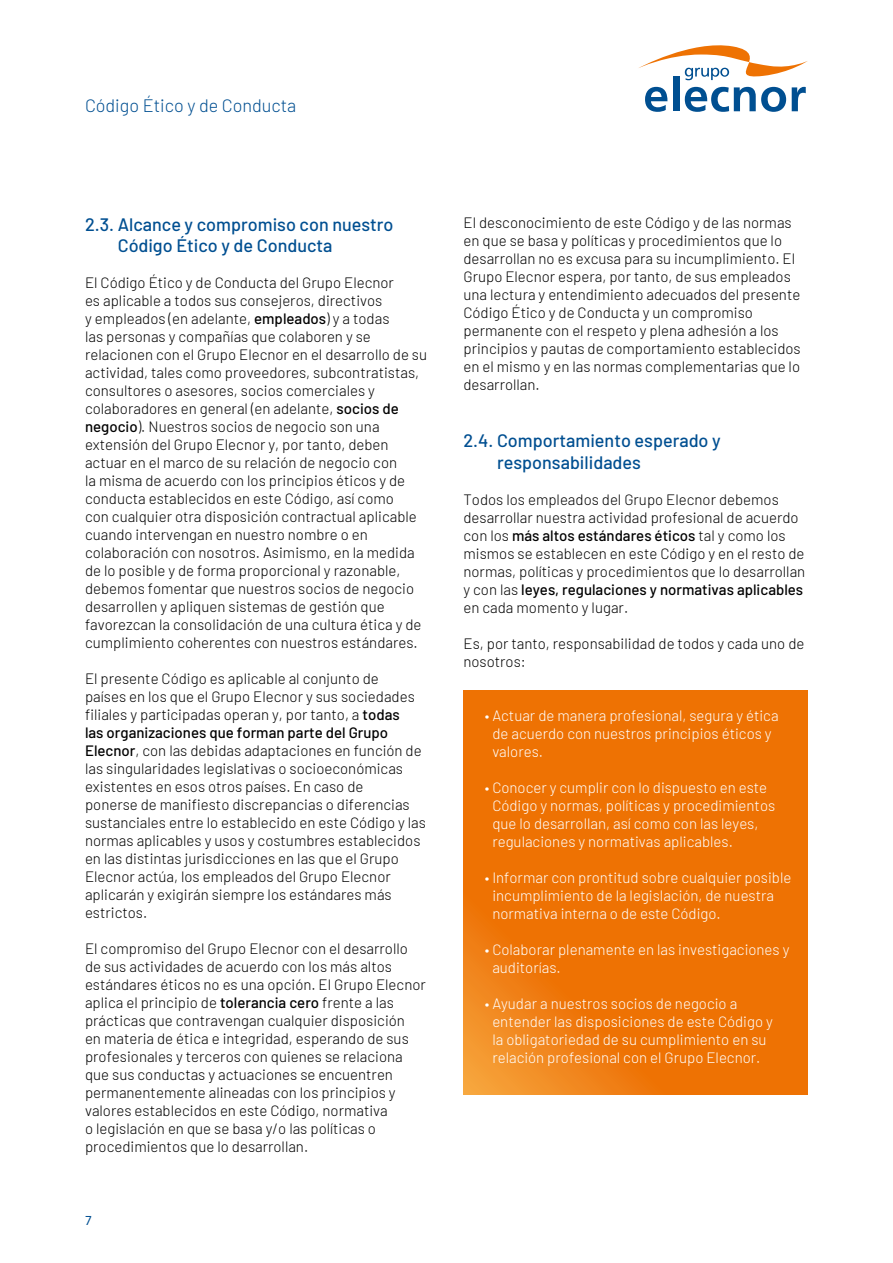
<style>
.page{position:relative;width:893px;height:1263px;background:#fff}
.page>*{position:absolute;margin:0;border:0;box-sizing:border-box;transform-origin:0 0}
.t1{font:500 18px/21.6px "Barlow";color:#004f91}
.t2{font:300 18px "Barlow";color:#004f91}
.t3{font:300 15px/18px "Barlow";color:#000}
.t4{font:300 15px/18px "Barlow";color:#fff}
.t5{font:12.75px "Avenir LT Std";color:#004f91}
.s1{font-weight:500}
</style>
<div class="page">
<svg style="left:645px;top:87px;width:22px;height:25px"></svg>
<div style="left:673px;top:77px;width:6px;height:34px;background:#004f91"></div>
<svg style="left:685px;top:87px;width:101px;height:25px"></svg>
<svg style="left:792px;top:87px;width:14px;height:24px"></svg>
<svg style="left:639px;top:45px;width:169px;height:36px"></svg>
<svg style="left:463px;top:691px;width:345px;height:403px;background:#ee7406"></svg>
<p class="t2" style="left:85px;top:92px;width:213px">Código Ético y de Conducta</p>
<p class="t1" style="left:118px;top:212px;width:277px;text-indent:-33px">2.3. Alcance y compromiso con nuestro<br>Código Ético y de Conducta</p>
<p class="t3" style="left:85px;top:273px;width:344px">El Código Ético y de Conducta del Grupo Elecnor<br>es aplicable a todos sus consejeros, directivos<br>y empleados (en adelante, <span class="s1">empleados</span>) y a todas<br>las personas y compañías que colaboren y se relacionen con el Grupo Elecnor en el desarrollo de su actividad, tales como proveedores, subcontratistas, consultores o asesores, socios comerciales y colaboradores en general (en adelante, <span class="s1">socios de negocio</span>). Nuestros socios de negocio son una extensión del Grupo Elecnor y, por tanto, deben actuar en el marco de su relación de negocio con<br>la misma de acuerdo con los principios éticos y de conducta establecidos en este Código, así como<br>con cualquier otra disposición contractual aplicable cuando intervengan en nuestro nombre o en colaboración con nosotros. Asimismo, en la medida de lo posible y de forma proporcional y razonable, debemos fomentar que nuestros socios de negocio desarrollen y apliquen sistemas de gestión que favorezcan la consolidación de una cultura ética y de cumplimiento coherentes con nuestros estándares.</p>
<p class="t3" style="left:85px;top:669px;width:342px">El presente Código es aplicable al conjunto de<br>países en los que el Grupo Elecnor y sus sociedades filiales y participadas operan y, por tanto, a <span class="s1">todas<br>las organizaciones que forman parte del Grupo Elecnor</span>, con las debidas adaptaciones en función de las singularidades legislativas o socioeconómicas existentes en esos otros países. En caso de<br>ponerse de manifiesto discrepancias o diferencias sustanciales entre lo establecido en este Código y las normas aplicables y usos y costumbres establecidos en las distintas jurisdicciones en las que el Grupo Elecnor actúa, los empleados del Grupo Elecnor aplicarán y exigirán siempre los estándares más estrictos.</p>
<p class="t3" style="left:85px;top:939px;width:342px">El compromiso del Grupo Elecnor con el desarrollo de sus actividades de acuerdo con los más altos estándares éticos no es una opción. El Grupo Elecnor aplica el principio de <span class="s1">tolerancia cero</span> frente a las prácticas que contravengan cualquier disposición<br>en materia de ética e integridad, esperando de sus profesionales y terceros con quienes se relaciona que sus conductas y actuaciones se encuentren permanentemente alineadas con los principios y valores establecidos en este Código, normativa<br>o legislación en que se basa y/o las políticas o procedimientos que lo desarrollan.</p>
<p class="t5" style="left:85px;top:1213px;width:9px">7</p>
<p class="t3" style="left:463px;top:212px;width:339px">El desconocimiento de este Código y de las normas en que se basa y políticas y procedimientos que lo desarrollan no es excusa para su incumplimiento. El Grupo Elecnor espera, por tanto, de sus empleados una lectura y entendimiento adecuados del presente Código Ético y de Conducta y un compromiso permanente con el respeto y plena adhesión a los principios y pautas de comportamiento establecidos en el mismo y en las normas complementarias que lo desarrollan.</p>
<p class="t1" style="left:497px;top:428px;width:225px;text-indent:-34px">2.4. Comportamiento esperado y responsabilidades</p>
<p class="t3" style="left:463px;top:489px;width:343px">Todos los empleados del Grupo Elecnor debemos desarrollar nuestra actividad profesional de acuerdo con los <span class="s1">más altos estándares éticos</span> tal y como los mismos se establecen en este Código y en el resto de normas, políticas y procedimientos que lo desarrollan y con las <span class="s1">leyes, regulaciones y normativas aplicables </span>en cada momento y lugar.</p>
<p class="t3" style="left:463px;top:633px;width:342px">Es, por tanto, responsabilidad de todos y cada uno de nosotros:</p>
<p class="t4" style="left:492px;top:705px;width:288px;text-indent:-8px">• Actuar de manera profesional, segura y ética de acuerdo con nuestros principios éticos y valores.</p>
<p class="t4" style="left:492px;top:777px;width:284px;text-indent:-8px">• Conocer y cumplir con lo dispuesto en este Código y normas, políticas y procedimientos que lo desarrollan, así como con las leyes, regulaciones y normativas aplicables.</p>
<p class="t4" style="left:492px;top:867px;width:300px;text-indent:-8px">• Informar con prontitud sobre cualquier posible incumplimiento de la legislación, de nuestra normativa interna o de este Código.</p>
<p class="t4" style="left:492px;top:939px;width:299px;text-indent:-8px">• Colaborar plenamente en las investigaciones y auditorías.</p>
<p class="t4" style="left:492px;top:993px;width:282px;text-indent:-8px">• Ayudar a nuestros socios de negocio a entender las disposiciones de este Código y la obligatoriedad de su cumplimiento en su relación profesional con el Grupo Elecnor.</p>
</div>
